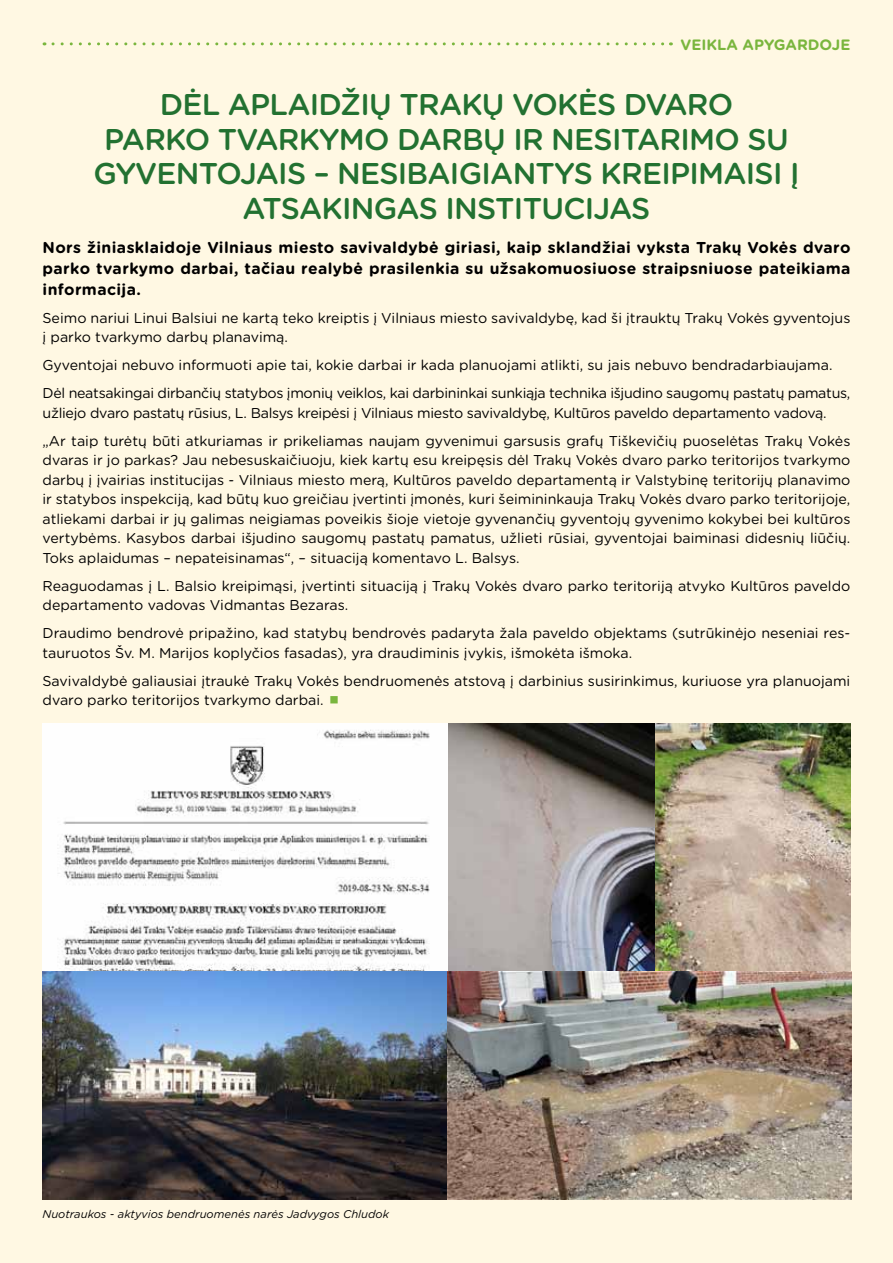
<style>
.page{position:relative;width:893px;height:1263px;background:#fff8e3}
.page>*{position:absolute;margin:0;border:0;box-sizing:border-box;transform-origin:0 0}
.t1{font:500 30px "Gotham Rounded";letter-spacing:-.04em;color:#227131}
.t2{font:700 15.75px/21px "Gotham Rounded";letter-spacing:.025em;color:#000;text-align:justify}
.t3{font:700 15px "Gotham Rounded";color:#7ab63e}
.t4{font:14.25px/19.5px "Gotham Rounded";color:#000}
.t5{font:14.25px/28px "Gotham Rounded";letter-spacing:-.02em;color:#000}
.t6{font:italic 11.25px "Gotham Rounded";color:#000}
</style>
<div class="page">
<svg style="left:53px;top:42px;width:618px;height:3px"></svg>
<img style="left:43px;top:723px;width:405px;height:248px">
<img style="left:448px;top:723px;width:403px;height:248px">
<img style="left:43px;top:971px;width:809px;height:228px">
<p class="t3" style="left:681px;top:34px;width:171px">VEIKLA APYGARDOJE</p>
<h1 class="t1" style="left:160px;top:83px;width:87px">DĖL APLAI</h1>
<h1 class="t1" style="left:319px;top:83px;width:39px">DŽIŲ</h1>
<h1 class="t1" style="left:399px;top:83px;width:41px">TRAKŲ</h1>
<h1 class="t1" style="left:512px;top:83px;width:156px">VOK ĖS DVARO</h1>
<h1 class="t1" style="left:104px;top:118px;width:22px">PARKO</h1>
<h1 class="t1" style="left:218px;top:118px;width:21px">TVARK</h1>
<h1 class="t1" style="left:319px;top:118px;width:122px">YMO DARBŲ</h1>
<h1 class="t1" style="left:513px;top:118px;width:58px">IR NESITARIMO</h1>
<h1 class="t1" style="left:747px;top:118px;width:43px">SU</h1>
<h1 class="t1" style="left:93px;top:152px;width:64px">GYVENTO</h1>
<h1 class="t1" style="left:240px;top:152px;width:116px">JAIS – NESIBAIGIANT</h1>
<h1 class="t1" style="left:554px;top:152px;width:64px">YS KREIPIMAISI</h1>
<h1 class="t1" style="left:790px;top:152px;width:11px">Į</h1>
<h1 class="t1" style="left:243px;top:187px;width:21px">ATSAKINGAS</h1>
<h1 class="t1" style="left:445px;top:187px;width:17px">INSTIT</h1>
<h1 class="t1" style="left:541px;top:187px;width:88px">UCIJAS</h1>
<p class="t2" style="left:43px;top:236px;width:809px">Nors žiniasklaidoje Vilniaus miesto savivaldybė giriasi, kaip sklandžiai vyksta Trakų Vokės dvaro parko tvarkymo darbai, tačiau realybė prasilenkia su užsakomuosiuose straipsniuose pateikiama informacija.</p>
<p class="t4" style="left:43px;top:307px;width:809px">Seimo nariui Linui Balsiui ne kartą teko kreiptis į Vilniaus miesto savivaldybę, kad ši įtrauktų Trakų Vokės gyventojus į parko tvarkymo darbų planavimą.</p>
<p class="t5" style="left:43px;top:350px;width:809px">Gyventojai nebuvo informuoti apie tai, kokie darbai ir kada planuojami atlikti, su jais nebuvo bendradarbiaujama.<br>Dėl neatsakingai dirbančių statybos įmonių veiklos, kai darbininkai sunkiąja technika išjudino saugomų pastatų pamatus,</p>
<p class="t5" style="left:43px;top:398px;width:809px">užliejo dvaro pastatų rūsius, L. Balsys kreipėsi į Vilniaus miesto savivaldybę, Kultūros paveldo departamento vadovą. „Ar taip turėtų būti atkuriamas ir prikeliamas naujam gyvenimui garsusis grafų Tiškevičių puoselėtas Trakų Vokės</p>
<p class="t4" style="left:43px;top:450px;width:809px;text-align:justify">dvaras ir jo parkas? Jau nebesuskaičiuoju, kiek kartų esu kreipęsis dėl Trakų Vokės dvaro parko teritorijos tvarkymo darbų į įvairias institucijas - Vilniaus miesto merą, Kultūros paveldo departamentą ir Valstybinę teritorijų planavimo ir statybos inspekciją, kad būtų kuo greičiau įvertinti įmonės, kuri šeimininkauja Trakų Vokės dvaro parko teritorijoje, atliekami darbai ir jų galimas neigiamas poveikis šioje vietoje gyvenančių gyventojų gyvenimo kokybei bei kultūros vertybėms. Kasybos darbai išjudino saugomų pastatų pamatus, užlieti rūsiai, gyventojai baiminasi didesnių liūčių.<br>Toks aplaidumas – nepateisinamas“, – situaciją komentavo L. Balsys.</p>
<p class="t4" style="left:43px;top:575px;width:809px">Reaguodamas į L. Balsio kreipimąsi, įvertinti situaciją į Trakų Vokės dvaro parko teritoriją atvyko Kultūros paveldo departamento vadovas Vidmantas Bezaras.</p>
<p class="t4" style="left:43px;top:623px;width:809px">Draudimo bendrovė pripažino, kad statybų bendrovės padaryta žala paveldo objektams (sutrūkinėjo neseniai res&shy;tauruotos Šv. M. Marijos koplyčios fasadas), yra draudiminis įvykis, išmokėta išmoka.</p>
<p class="t4" style="left:43px;top:670px;width:809px">Savivaldybė galiausiai įtraukė Trakų Vokės bendruomenės atstovą į darbinius susirinkimus, kuriuose yra planuojami dvaro parko teritorijos tvarkymo darbai.</p>
<p class="t6" style="left:43px;top:1206px;width:348px">Nuotraukos - aktyvios bendruomenės narės Jadvygos Chludok</p>
</div>
